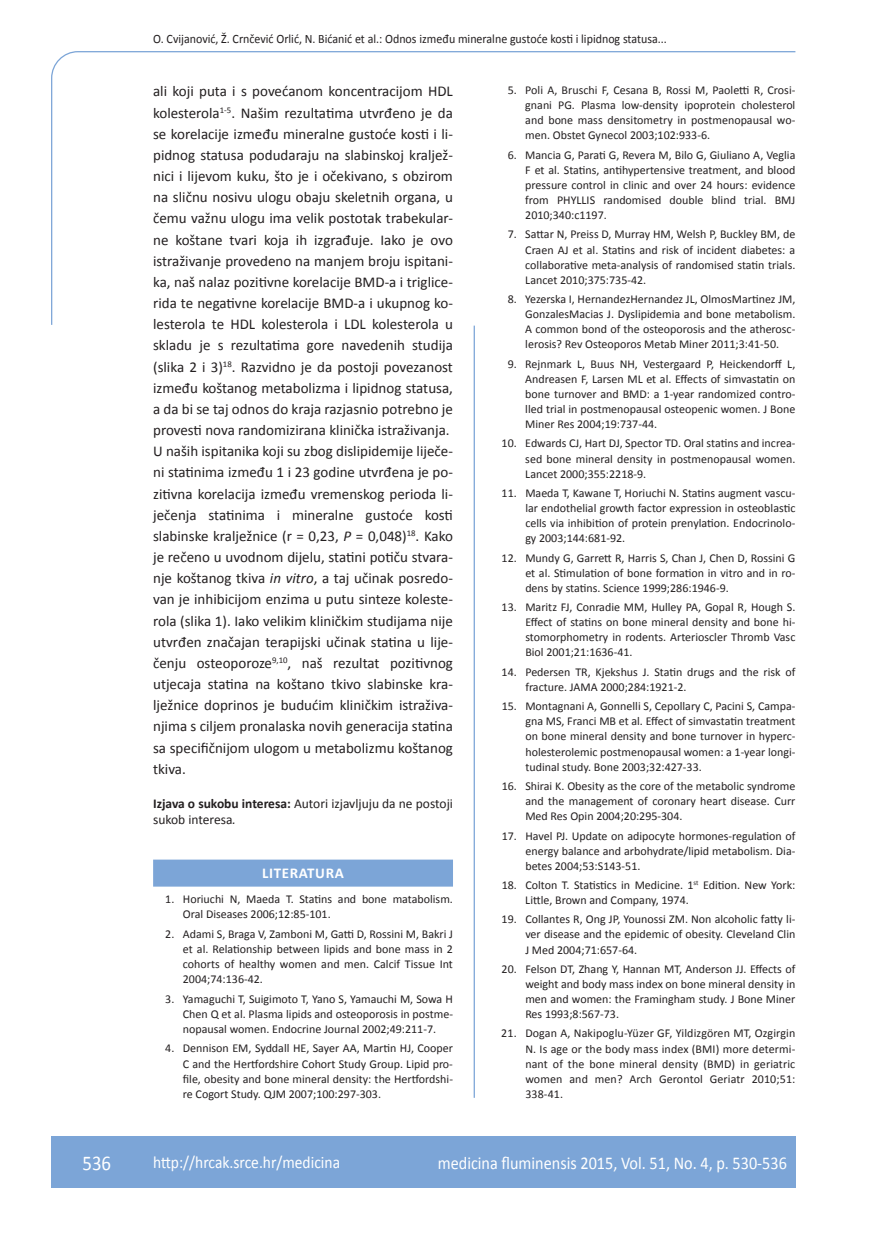
<style>
.page{position:relative;width:872px;height:1234px;background:#fff}
.page>*{position:absolute;margin:0;border:0;box-sizing:border-box;transform-origin:0 0}
.t1{font:21px "Calibri";color:#fff;scale:.9 1}
.t2{font:18px "Calibri";color:#fff;scale:.9 1}
.t3{font:17.25px "Calibri";color:#fff;scale:.9 1}
.t4{font:15px/21.1px "Calibri";color:#231f20}
.t5{font:700 15px "Calibri";letter-spacing:.04em;color:#fff}
.t6{font:13.5px/16.6px "Calibri";color:#231f20}
.t7{font:12.75px "Calibri";color:#231f20;scale:.94 1}
.t8{font:12px/15.1px "Calibri";color:#231f20;text-align:justify}
.s1{font-style:italic}
.s2{font-weight:700}
</style>
<div class="page">
<svg style="left:51px;top:51px;width:745px;height:274px"></svg>
<hr style="left:473px;top:325px;width:2px;height:772px;background:#7ca5d7">
<div style="left:51px;top:1135px;width:744px;height:51px;background:#7ca5d7"></div>
<div style="left:153px;top:859px;width:300px;height:27px;background:#7ca5d7"></div>
<p class="t7" style="left:153px;top:30px;width:548px">O. Cvijanović, Ž. Crnčević Orlić, N. Bićanić et al.: Odnos između mineralne gustoće kosti i lipidnog statusa...</p>
<p class="t4" style="left:153px;top:80px;width:301px">ali koji puta i s povećanom koncentracijom HDL kolesterola<sup>1-5</sup>. Našim rezultatima utvrđeno je da se korelacije između mineralne gustoće kosti i li&shy;pidnog statusa podudaraju na slabinskoj kraljež&shy;nici i lijevom kuku, što je i očekivano, s obzirom na sličnu nosivu ulogu obaju skeletnih organa, u čemu važnu ulogu ima velik postotak trabekular&shy;ne koštane tvari koja ih izgrađuje. Iako je ovo istraživanje provedeno na manjem broju ispitani&shy;ka, naš nalaz pozitivne korelacije BMD-a i triglice&shy;rida te negativne korelacije BMD-a i ukupnog ko&shy;lesterola te HDL kolesterola i LDL kolesterola u skladu je s rezultatima gore navedenih studija (slika 2 i 3)<sup>18</sup>. Razvidno je da postoji povezanost između koštanog metabolizma i lipidnog statusa, a da bi se taj odnos do kraja razjasnio potrebno je provesti nova randomizirana klinička istraživanja.<br>U naših ispitanika koji su zbog dislipidemije liječe&shy;ni statinima između 1 i 23 godine utvrđena je po&shy;zitivna korelacija između vremenskog perioda li&shy;ječenja statinima i mineralne gustoće kosti slabinske kralježnice (r = 0,23, <span class="s1">P</span> = 0,048)<sup>18</sup>. Kako je rečeno u uvodnom dijelu, statini potiču stvara&shy;nje koštanog tkiva <span class="s1">in vitro</span>, a taj učinak posredo&shy;van je inhibicijom enzima u putu sinteze koleste&shy;rola (slika 1). Iako velikim kliničkim studijama nije utvrđen značajan terapijski učinak statina u lije&shy;čenju osteoporoze<sup>9,10</sup>, naš rezultat pozitivnog utjecaja statina na koštano tkivo slabinske kra&shy;lježnice doprinos je budućim kliničkim istraživa&shy;njima s ciljem pronalaska novih generacija statina sa specifičnijom ulogom u metabolizmu koštanog tkiva.</p>
<p class="t6" style="left:153px;top:793px;width:301px"><span class="s2">Izjava o sukobu interesa:</span> Autori izjavljuju da ne postoji sukob interesa<span class="s1">.</span></p>
<p class="t5" style="left:262px;top:863px;width:83px">LITERATURA</p>
<p class="t8" style="left:183px;top:890px;width:271px;text-indent:-18px">1. Horiuchi N, Maeda T. Statins and bone matabolism.<br>Oral Diseases 2006;12:85-101.</p>
<p class="t8" style="left:183px;top:925px;width:271px;text-indent:-18px">2. Adami S, Braga V, Zamboni M, Gatti D, Rossini M, Bakri J et al. Relationship between lipids and bone mass in 2 cohorts of healthy women and men. Calcif Tissue Int 2004;74:136-42.</p>
<p class="t8" style="left:183px;top:990px;width:272px;text-indent:-18px">3. Yamaguchi T, Suigimoto T, Yano S, Yamauchi M, Sowa H Chen Q et al. Plasma lipids and osteoporosis in postme&shy;nopausal women. Endocrine Journal 2002;49:211-7.</p>
<p class="t8" style="left:183px;top:1039px;width:272px;text-indent:-18px">4. Dennison EM, Syddall HE, Sayer AA, Martin HJ, Cooper C and the Hertfordshire Cohort Study Group. Lipid pro&shy;file, obesity and bone mineral density: the Hertfordshi&shy;re Cogort Study. QJM 2007;100:297-303.</p>
<p class="t8" style="left:525px;top:82px;width:271px;text-indent:-18px">5. Poli A, Bruschi F, Cesana B, Rossi M, Paoletti R, Crosi&shy;gnani PG. Plasma low-density ipoprotein cholesterol and bone mass densitometry in postmenopausal wo&shy;men. Obstet Gynecol 2003;102:933-6.</p>
<p class="t8" style="left:525px;top:146px;width:272px;text-indent:-18px">6. Mancia G, Parati G, Revera M, Bilo G, Giuliano A, Veglia F et al. Statins, antihypertensive treatment, and blood pressure control in clinic and over 24 hours: evidence from PHYLLIS randomised double blind trial. BMJ 2010;340:c1197.</p>
<p class="t8" style="left:525px;top:226px;width:271px;text-indent:-18px">7. Sattar N, Preiss D, Murray HM, Welsh P, Buckley BM, de Craen AJ et al. Statins and risk of incident diabetes: a collaborative meta-analysis of randomised statin trials.<br>Lancet 2010;375:735-42.</p>
<p class="t8" style="left:525px;top:291px;width:272px;text-indent:-18px">8. Yezerska I, HernandezHernandez JL, OlmosMartinez JM, GonzalesMacias J. Dyslipidemia and bone metabolism.<br>A common bond of the osteoporosis and the atherosc&shy;lerosis? Rev Osteoporos Metab Miner 2011;3:41-50.</p>
<p class="t8" style="left:525px;top:355px;width:272px;text-indent:-18px">9. Rejnmark L, Buus NH, Vestergaard P, Heickendorff L, Andreasen F, Larsen ML et al. Effects of simvastatin on bone turnover and BMD: a 1-year randomized contro&shy;lled trial in postmenopausal osteopenic women. J Bone Miner Res 2004;19:737-44.</p>
<p class="t8" style="left:525px;top:435px;width:271px;text-indent:-24px">10. Edwards CJ, Hart DJ, Spector TD. Oral statins and increa&shy;sed bone mineral density in postmenopausal women.<br>Lancet 2000;355:2218-9.</p>
<p class="t8" style="left:525px;top:485px;width:271px;text-indent:-24px">11. Maeda T, Kawane T, Horiuchi N. Statins augment vascu&shy;lar endothelial growth factor expression in osteoblastic cells via inhibition of protein prenylation. Endocrinolo&shy;gy 2003;144:681-92.</p>
<p class="t8" style="left:525px;top:549px;width:271px;text-indent:-24px">12. Mundy G, Garrett R, Harris S, Chan J, Chen D, Rossini G et al. Stimulation of bone formation in vitro and in ro&shy;dens by statins. Science 1999;286:1946-9.</p>
<p class="t8" style="left:525px;top:599px;width:271px;text-indent:-24px">13. Maritz FJ, Conradie MM, Hulley PA, Gopal R, Hough S.<br>Effect of statins on bone mineral density and bone hi&shy;stomorphometry in rodents. Arterioscler Thromb Vasc Biol 2001;21:1636-41.</p>
<p class="t8" style="left:525px;top:663px;width:271px;text-indent:-24px">14. Pedersen TR, Kjekshus J. Statin drugs and the risk of fracture. JAMA 2000;284:1921-2.</p>
<p class="t8" style="left:525px;top:698px;width:271px;text-indent:-24px">15. Montagnani A, Gonnelli S, Cepollary C, Pacini S, Campa&shy;gna MS, Franci MB et al. Effect of simvastatin treatment on bone mineral density and bone turnover in hyperc&shy;holesterolemic postmenopausal women: a 1-year longi&shy;tudinal study. Bone 2003;32:427-33.</p>
<p class="t8" style="left:525px;top:777px;width:271px;text-indent:-24px">16. Shirai K. Obesity as the core of the metabolic syndrome and the management of coronary heart disease. Curr Med Res Opin 2004;20:295-304.</p>
<p class="t8" style="left:525px;top:827px;width:271px;text-indent:-24px">17. Havel PJ. Update on adipocyte hormones-regulation of energy balance and arbohydrate/lipid metabolism. Dia&shy;betes 2004;53:S143-51.</p>
<p class="t8" style="left:525px;top:876px;width:272px;text-indent:-24px">18. Colton T. Statistics in Medicine. 1<sup>st</sup> Edition. New York:<br>Little, Brown and Company, 1974.</p>
<p class="t8" style="left:525px;top:911px;width:271px;text-indent:-24px">19. Collantes R, Ong JP, Younossi ZM. Non alcoholic fatty li&shy;ver disease and the epidemic of obesity. Cleveland Clin J Med 2004;71:657-64.</p>
<p class="t8" style="left:525px;top:960px;width:272px;text-indent:-24px">20. Felson DT, Zhang Y, Hannan MT, Anderson JJ. Effects of weight and body mass index on bone mineral density in men and women: the Framingham study. J Bone Miner Res 1993;8:567-73.</p>
<p class="t8" style="left:525px;top:1025px;width:271px;text-indent:-24px">21. Dogan A, Nakipoglu-Yüzer GF, Yildizgören MT, Ozgirgin N. Is age or the body mass index (BMI) more determi&shy;nant of the bone mineral density (BMD) in geriatric women and men? Arch Gerontol Geriatr 2010;51:<br>338-41.</p>
<h1 class="t1" style="left:82px;top:1149px;width:33px">536</h1>
<h3 class="t3" style="left:153px;top:1150px;width:209px">http://hrcak.srce.hr/medicina</h3>
<h2 class="t2" style="left:438px;top:1151px;width:389px">medicina fluminensis 2015, Vol. 51, No. 4, p. 530-536</h2>
</div>
